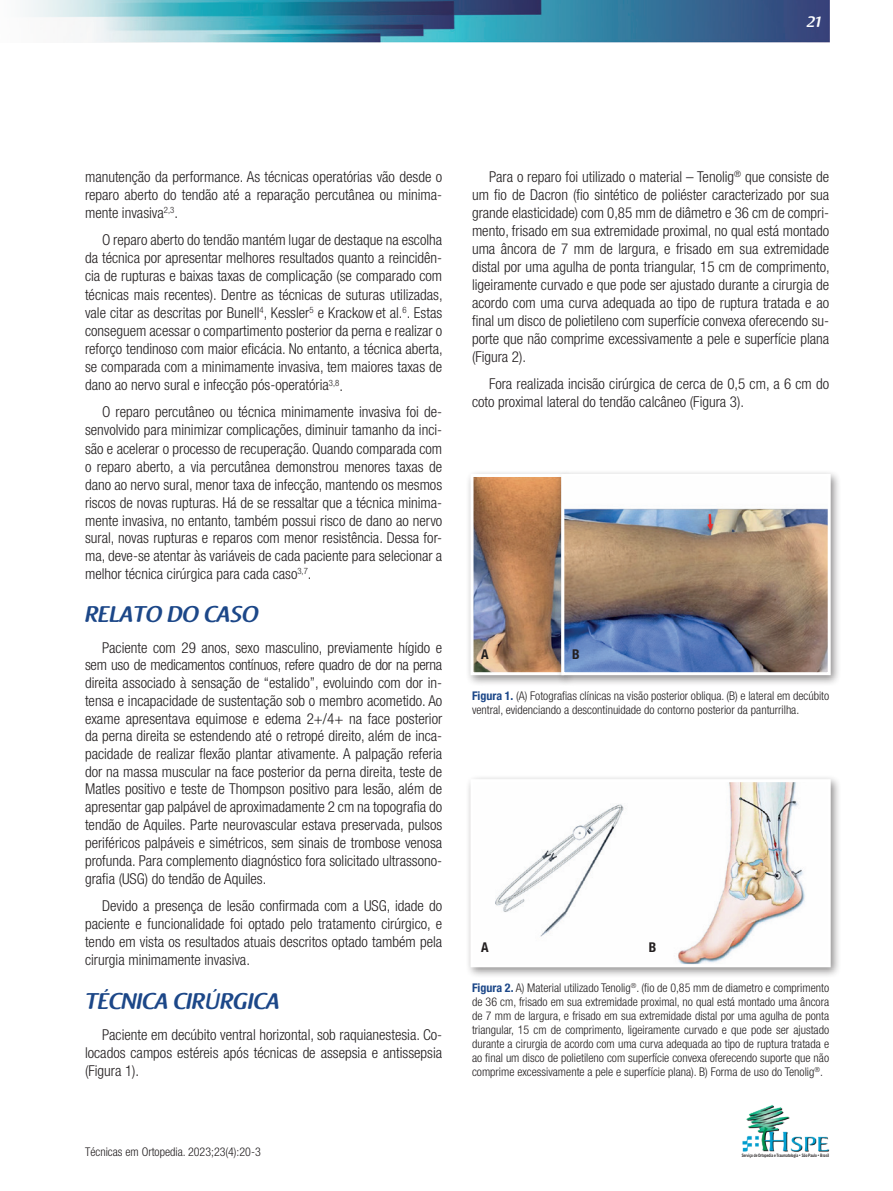
<style>
.page{position:relative;width:893px;height:1191px;background:#fff}
.page>*{position:absolute;margin:0;border:0;box-sizing:border-box;transform-origin:0 0}
.t1{font:600 22.5px "Raspoutine";color:#1c4788}
.t2{font:300 condensed 15px/18px "Helvetica Neue";color:#231f20;text-align:justify}
.t3{font:600 15px "Raspoutine";color:#fff}
.t4{font:700 condensed 13.5px "Helvetica Neue";color:#231f20}
.t5{font:300 condensed 12px/14px "Helvetica Neue";color:#231f20}
.t6{font:700 4.5px "News Gothic BT";color:#231f20;scale:.8 1}
.s1{font-weight:700;color:#1c4788}
</style>
<div class="page">
<img style="left:25px;top:0;width:804px;height:43px">
<img style="left:742px;top:1105px;width:87px;height:47px">
<div style="left:465px;top:774px;width:377px;height:204px;background:#231f20;opacity:.5"></div>
<img style="left:474px;top:783px;width:353px;height:180px">
<div style="left:470px;top:779px;width:361px;height:188px;border:3px solid #fff"></div>
<div style="left:465px;top:469px;width:110px;height:217px;background:#231f20;opacity:.5"></div>
<img style="left:474px;top:478px;width:82px;height:193px">
<div style="left:470px;top:474px;width:94px;height:201px;border:3px solid #fff"></div>
<div style="left:556px;top:469px;width:286px;height:217px;background:#231f20;opacity:.5"></div>
<div style="left:561px;top:474px;width:270px;height:201px;border:3px solid #fff"></div>
<p class="t3" style="left:806px;top:14px;width:16px">21</p>
<p class="t2" style="left:85px;top:168px;width:359px">manutenção da performance. As técnicas operatórias vão desde o reparo aberto do tendão até a reparação percutânea ou minima&shy;mente invasiva<sup>2,3</sup>.</p>
<p class="t2" style="left:85px;top:231px;width:359px;text-indent:17px">O reparo aberto do tendão mantém lugar de destaque na escolha da técnica por apresentar melhores resultados quanto a reincidên&shy;cia de rupturas e baixas taxas de complicação (se comparado com técnicas mais recentes). Dentre as técnicas de suturas utilizadas, vale citar as descritas por Bunell<sup>4</sup>, Kessler<sup>5</sup> e Krackow et al.<sup>6</sup>. Estas conseguem acessar o compartimento posterior da perna e realizar o reforço tendinoso com maior eficácia. No entanto, a técnica aberta, se comparada com a minimamente invasiva, tem maiores taxas de dano ao nervo sural e infecção pós-operatória<sup>3,8</sup>.</p>
<p class="t2" style="left:85px;top:403px;width:359px;text-indent:17px">O reparo percutâneo ou técnica minimamente invasiva foi de&shy;senvolvido para minimizar complicações, diminuir tamanho da inci&shy;são e acelerar o processo de recuperação. Quando comparada com o reparo aberto, a via percutânea demonstrou menores taxas de dano ao nervo sural, menor taxa de infecção, mantendo os mesmos riscos de novas rupturas. Há de se ressaltar que a técnica minima&shy;mente invasiva, no entanto, também possui risco de dano ao nervo sural, novas rupturas e reparos com menor resistência. Dessa for&shy;ma, deve-se atentar às variáveis de cada paciente para selecionar a melhor técnica cirúrgica para cada caso<sup>3,7</sup>.</p>
<h1 class="t1" style="left:85px;top:602px;width:175px">RELATO DO CASO</h1>
<p class="t2" style="left:85px;top:638px;width:359px;text-indent:17px">Paciente com 29 anos, sexo masculino, previamente hígido e sem uso de medicamentos contínuos, refere quadro de dor na perna direita associado à sensação de “estalido”, evoluindo com dor in&shy;tensa e incapacidade de sustentação sob o membro acometido. Ao exame apresentava equimose e edema 2+/4+ na face posterior da perna direita se estendendo até o retropé direito, além de inca&shy;pacidade de realizar flexão plantar ativamente. A palpação referia dor na massa muscular na face posterior da perna direita, teste de Matles positivo e teste de Thompson positivo para lesão, além de apresentar gap palpável de aproximadamente 2 cm na topografia do tendão de Aquiles. Parte neurovascular estava preservada, pulsos periféricos palpáveis e simétricos, sem sinais de trombose venosa profunda. Para complemento diagnóstico fora solicitado ultrassono&shy;grafia (USG) do tendão de Aquiles.</p>
<p class="t2" style="left:85px;top:896px;width:359px;text-indent:17px">Devido a presença de lesão confirmada com a USG, idade do paciente e funcionalidade foi optado pelo tratamento cirúrgico, e tendo em vista os resultados atuais descritos optado também pela cirurgia minimamente invasiva.</p>
<h1 class="t1" style="left:85px;top:988px;width:196px">TÉCNICA CIRÚRGICA</h1>
<p class="t2" style="left:85px;top:1025px;width:359px;text-indent:17px">Paciente em decúbito ventral horizontal, sob raquianestesia. Co&shy;locados campos estéreis após técnicas de assepsia e antissepsia (Figura 1).</p>
<p class="t5" style="left:85px;top:1145px;width:177px">Técnicas em Ortopedia. 2023;23(4):20-3</p>
<p class="t2" style="left:472px;top:168px;width:359px;text-indent:17px">Para o reparo foi utilizado o material – Tenolig<sup>®</sup> que consiste de um fio de Dacron (fio sintético de poliéster caracterizado por sua grande elasticidade) com 0,85 mm de diâmetro e 36 cm de compri&shy;mento, frisado em sua extremidade proximal, no qual está montado uma âncora de 7 mm de largura, e frisado em sua extremidade distal por uma agulha de ponta triangular, 15 cm de comprimento, ligeiramente curvado e que pode ser ajustado durante a cirurgia de acordo com uma curva adequada ao tipo de ruptura tratada e ao final um disco de polietileno com superfície convexa oferecendo su&shy;porte que não comprime excessivamente a pele e superfície plana (Figura 2).</p>
<p class="t2" style="left:472px;top:374px;width:359px;text-indent:17px">Fora realizada incisão cirúrgica de cerca de 0,5 cm, a 6 cm do coto proximal lateral do tendão calcâneo (Figura 3).</p>
<p class="t4" style="left:481px;top:646px;width:9px">A</p>
<p class="t4" style="left:572px;top:646px;width:9px">B</p>
<p class="t5" style="left:472px;top:688px;width:359px"><span class="s1">Figura 1.</span> (A) Fotografias clínicas na visão posterior obliqua. (B) e lateral em decúbito ventral, evidenciando a descontinuidade do contorno posterior da panturrilha.</p>
<p class="t4" style="left:481px;top:939px;width:9px">A</p>
<p class="t4" style="left:649px;top:939px;width:9px">B</p>
<p class="t5" style="left:472px;top:981px;width:359px;text-align:justify"><span class="s1">Figura 2.</span> A) Material utilizado Tenolig<sup>®</sup>. (fio de 0,85 mm de diametro e comprimento de 36 cm, frisado em sua extremidade proximal, no qual está montado uma âncora de 7 mm de largura, e frisado em sua extremidade distal por uma agulha de ponta triangular, 15 cm de comprimento, ligeiramente curvado e que pode ser ajustado durante a cirurgia de acordo com uma curva adequada ao tipo de ruptura tratada e ao final um disco de polietileno com superfície convexa oferecendo suporte que não comprime excessivamente a pele e superfície plana). B) Forma de uso do Tenolig<sup>®</sup>.</p>
<p class="t6" style="left:742px;top:1152px;width:111px">Serviço de Ortopedia e Traumatologia • São Paulo • Brasil</p>
</div>
